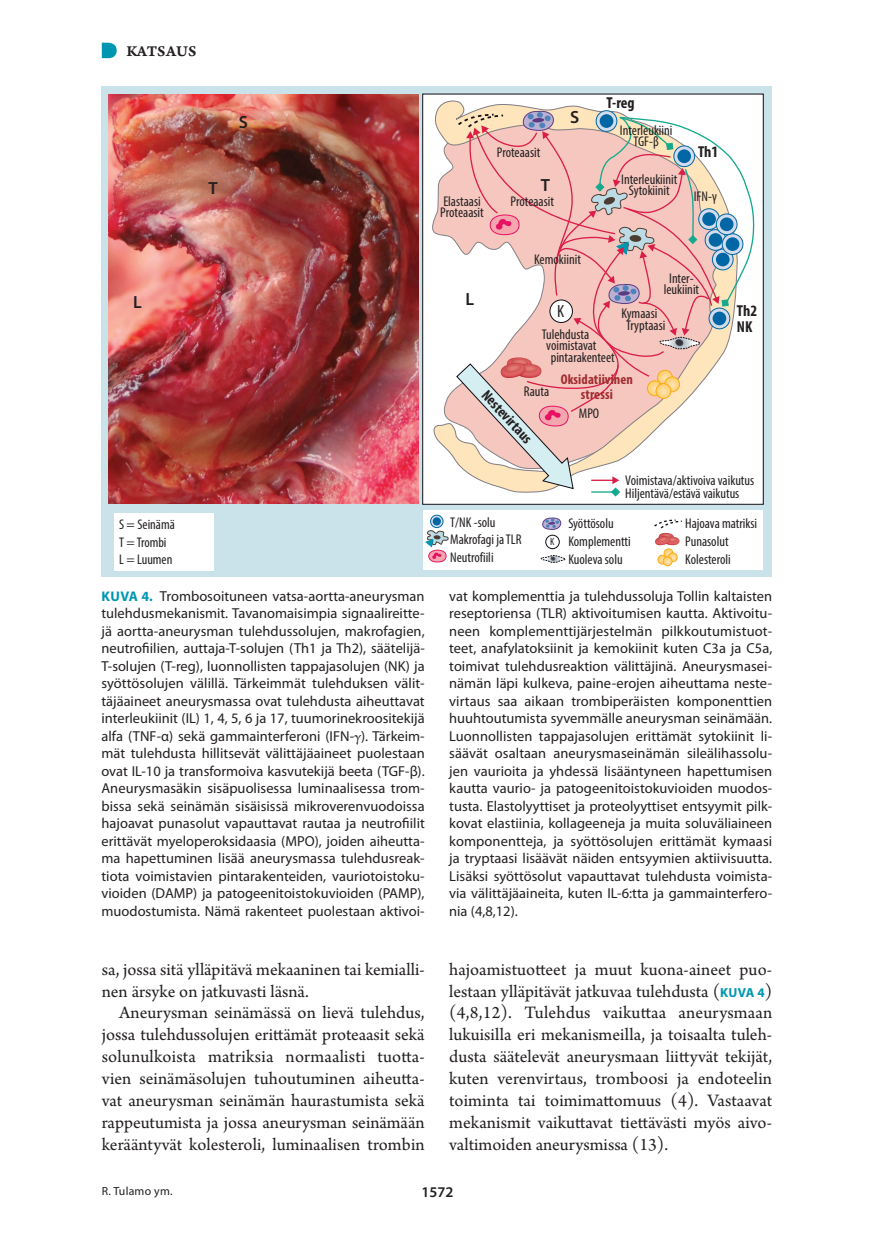
<style>
.page{position:relative;width:874px;height:1241px;background:#fff}
.page>*{position:absolute;margin:0;border:0;box-sizing:border-box;transform-origin:0 0}
.l_ei_sis{font:18.38px/21.9px "Arno Pro";color:#231f20;text-align:justify}
.t1{font:600 17.68px "Myriad Pro";color:#231f20}
.t2{font:condensed 17.68px "Myriad Pro";color:#231f20}
.t3{font:700 condensed 15.92px/15.9px "Myriad Pro";color:#231f20}
.vinj{font:15.75px "Arno Pro Smbd Caption";letter-spacing:.005em;color:#231f20}
.t4{font:700 condensed 15.05px "Myriad Pro";color:#231f20}
.t5{font:600 14.88px "Myriad Pro";color:#231f20}
.kt{font:14.35px/17.5px "Myriad Pro";color:#231f20;text-align:justify}
.t6{font:condensed 14.17px/17.7px "Myriad Pro";color:#231f20;text-align:center}
.t7{font:700 condensed 14.17px "Myriad Pro";letter-spacing:.01em;color:#a12c31}
.lp{font:condensed 14px "Myriad Pro";color:#231f20}
.Ala{font:11.9px "Myriad Pro";letter-spacing:.02em;color:#231f20}
.t8{font:condensed 10.5px "Myriad Pro";color:#231f20}
.s1{font-weight:700;font-size:14px;color:#0096b1}
.s2{font-family:"Arno Pro"}
.s3{font-family:"Myriad Pro";font-weight:700;font-size:13.12px;color:#0096b1}
</style>
<div class="page">
<svg style="left:102px;top:43px;width:15px;height:15px"></svg>
<div style="left:101px;top:86px;width:670px;height:491px;background:#cae2ea"></div>
<div style="left:422px;top:94px;width:340px;height:410px;background:#fff"></div>
<div style="left:423px;top:510px;width:339px;height:60px;background:#fff"></div>
<svg style="left:432px;top:100px;width:153px;height:361px"></svg>
<svg style="left:540px;top:555px;width:26px;height:8px"></svg>
<svg style="left:542px;top:517px;width:20px;height:13px"></svg>
<div style="left:545px;top:534px;width:14px;height:15px;border:1px solid #0e0c14;border-radius:50%"></div>
<svg style="left:428px;top:550px;width:18px;height:12px"></svg>
<div style="left:428px;top:549px;width:18px;height:13px;border:1px solid #e81264;border-radius:50%"></div>
<svg style="left:430px;top:515px;width:13px;height:12px"></svg>
<div style="left:430px;top:514px;width:13px;height:14px;border:1px solid #0166a4;border-radius:50%"></div>
<div style="left:432px;top:517px;width:8px;height:8px;background:#0166a4;border-radius:50%"></div>
<svg style="left:425px;top:530px;width:24px;height:29px"></svg>
<div style="left:662px;top:556px;width:10px;height:10px;border:1px solid #f8ac1a;border-radius:50%"></div>
<svg style="left:654px;top:519px;width:28px;height:46px"></svg>
<svg style="left:455px;top:108px;width:300px;height:389px"></svg>
<img style="left:108px;top:94px;width:310px;height:409px">
<div style="left:114px;top:513px;width:100px;height:57px;background:#fff"></div>
<p class="vinj" style="left:126px;top:41px;width:71px">KATSAUS</p>
<p class="t1" style="left:208px;top:177px;width:11px">T</p>
<p class="t1" style="left:239px;top:111px;width:11px">S</p>
<p class="t1" style="left:133px;top:290px;width:10px">L</p>
<p class="lp" style="left:119px;top:516px;width:57px">S = Seinämä</p>
<p class="lp" style="left:119px;top:533px;width:49px">T = Trombi</p>
<p class="lp" style="left:119px;top:551px;width:55px">L = Luumen</p>
<p class="t6" style="left:496px;top:143px;width:45px">Proteaasit</p>
<p class="t1" style="left:540px;top:174px;width:11px">T</p>
<p class="t6" style="left:443px;top:192px;width:39px">Elastaasi</p>
<p class="t6" style="left:510px;top:192px;width:45px">Proteaasit</p>
<p class="t6" style="left:440px;top:203px;width:45px">Proteaasit</p>
<p class="t1" style="left:570px;top:106px;width:11px">S</p>
<p class="t6" style="left:534px;top:250px;width:48px">Kemokiinit</p>
<p class="t3" style="left:606px;top:94px;width:30px">T-reg</p>
<p class="t6" style="left:619px;top:124px;width:54px;line-height:11.4px">Interleukiini<br>TGF-β</p>
<p class="t6" style="left:621px;top:173px;width:58px;line-height:11.4px">Interleukiinit<br>Sytokiinit</p>
<p class="t3" style="left:697px;top:144px;width:22px">Th1</p>
<p class="t6" style="left:693px;top:187px;width:24px">IFN-γ</p>
<p class="t1" style="left:465px;top:288px;width:10px">L</p>
<p class="t6" style="left:663px;top:272px;width:37px;line-height:11.4px">Inter&shy;leukiinit</p>
<p class="t6" style="left:621px;top:307px;width:45px;line-height:12.4px">Kymaasi<br>Tryptaasi</p>
<p class="t2" style="left:557px;top:300px;width:9px">K</p>
<p class="t6" style="left:541px;top:325px;width:49px">Tulehdusta</p>
<p class="t6" style="left:546px;top:336px;width:52px">voimistavat</p>
<p class="t6" style="left:550px;top:348px;width:66px">pintarakenteet</p>
<p class="t7" style="left:560px;top:371px;width:74px">Oksidatiivinen</p>
<p class="t6" style="left:523px;top:382px;width:27px">Rauta</p>
<p class="t4" style="left:491px;top:386px;width:68px;rotate:47deg">Nestevirtaus</p>
<p class="t7" style="left:580px;top:385px;width:33px">stressi</p>
<p class="t6" style="left:578px;top:404px;width:22px">MPO</p>
<p class="t3" style="left:736px;top:302px;width:22px">Th2<br>NK</p>
<p class="t6" style="left:625px;top:473px;width:130px;line-height:13px;text-align:left">Voimistava/aktivoiva vaikutus<br>Hiljentävä/estävä vaikutus</p>
<p class="t6" style="left:450px;top:513px;width:73px;text-align:left">T/NK -solu<br>Makrofagi ja TLR<br>Neutrofiili</p>
<p class="t6" style="left:568px;top:514px;width:64px;text-align:left">Syöttösolu<br>Komplementti<br>Kuoleva solu</p>
<p class="t6" style="left:684px;top:514px;width:73px;text-align:left">Hajoava matriksi<br>Punasolut<br>Kolesteroli</p>
<p class="t8" style="left:550px;top:535px;width:6px">K</p>
<p class="kt" style="left:101px;top:586px;width:325px"><span class="s1">KUVA 4.</span> Trombosoituneen vatsa-aortta-aneurysman tulehdusmekanismit. Tavanomaisimpia signaalireitte‑ jä aortta-aneurysman tulehdussolujen, makrofagien, neutrofiilien, auttaja-T-solujen (Th1 ja Th2), säätelijä-T-solujen (T-reg), luonnollisten tappajasolujen (NK) ja syöttösolujen välillä. Tärkeimmät tulehduksen välit‑ täjäaineet aneurysmassa ovat tulehdusta aiheuttavat interleukiinit (IL) 1, 4, 5, 6 ja 17, tuumorinekroositekijä alfa (TNF-α) sekä gammainterferoni (IFN-<span class="s2">γ</span>). Tärkeim‑ mät tulehdusta hillitsevät välittäjäaineet puolestaan ovat IL-10 ja transformoiva kasvutekijä beeta (TGF-β).<br>Aneurysmasäkin sisäpuolisessa luminaalisessa trom‑ bissa sekä seinämän sisäisissä mikroverenvuodoissa hajoavat punasolut vapauttavat rautaa ja neutrofiilit erittävät myeloperoksidaasia (MPO), joiden aiheutta‑ ma hapettuminen lisää aneurysmassa tulehdusreak‑ tiota voimistavien pintarakenteiden, vauriotoistoku‑ vioiden (DAMP) ja patogeenitoistokuvioiden (PAMP), muodostumista. Nämä rakenteet puolestaan aktivoi‑</p>
<p class="kt" style="left:449px;top:586px;width:324px">vat komplementtia ja tulehdussoluja Tollin kaltaisten reseptoriensa (TLR) aktivoitumisen kautta. Aktivoitu‑ neen komplementtijärjestelmän pilkkoutumistuot‑ teet, anafylatoksiinit ja kemokiinit kuten C3a ja C5a, toimivat tulehdusreaktion välittäjinä. Aneurysmasei‑ nämän läpi kulkeva, paine-erojen aiheuttama neste‑ virtaus saa aikaan trombiperäisten komponenttien huuhtoutumista syvemmälle aneurysman seinämään.<br>Luonnollisten tappajasolujen erittämät sytokiinit li‑ säävät osaltaan aneurysmaseinämän sileälihassolu‑ jen vaurioita ja yhdessä lisääntyneen hapettumisen kautta vaurio- ja patogeenitoistokuvioiden muodos‑ tusta. Elastolyyttiset ja proteolyyttiset entsyymit pilk‑ kovat elastiinia, kollageeneja ja muita soluväliaineen komponentteja, ja syöttösolujen erittämät kymaasi ja tryptaasi lisäävät näiden entsyymien aktiivisuutta.<br>Lisäksi syöttösolut vapauttavat tulehdusta voimista‑ via välittäjäaineita, kuten IL-6:tta ja gammainterfero‑ nia (4,8,12).</p>
<p class="l_ei_sis" style="left:102px;top:959px;width:324px">sa, jossa sitä ylläpitävä mekaaninen tai kemialli&shy;nen ärsyke on jatkuvasti läsnä.</p>
<p class="l_ei_sis" style="left:102px;top:1002px;width:324px;text-indent:17px">Aneurysman seinämässä on lievä tulehdus, jossa tulehdussolujen erittämät proteaasit sekä solunulkoista matriksia normaalisti tuotta&shy;vien seinämäsolujen tuhoutuminen aiheutta&shy;vat aneurysman seinämän haurastumista sekä rappeutumista ja jossa aneurysman seinämään kerääntyvät kolesteroli, luminaalisen trombin</p>
<p class="l_ei_sis" style="left:449px;top:959px;width:324px">hajoamistuotteet ja muut kuona-aineet puo&shy;lestaan ylläpitävät jatkuvaa tulehdusta (<span class="s3">KUVA 4</span>) (4,8,12). Tulehdus vaikuttaa aneurysmaan lukuisilla eri mekanismeilla, ja toisaalta tuleh&shy;dusta säätelevät aneurysmaan liittyvät tekijät, kuten verenvirtaus, tromboosi ja endoteelin toiminta tai toimimattomuus (4). Vastaavat mekanismit vaikuttavat tiettävästi myös aivo&shy;valtimoiden aneurysmissa (13).</p>
<p class="Ala" style="left:102px;top:1183px;width:72px">R. Tulamo ym.</p>
<p class="t5" style="left:421px;top:1182px;width:33px">1572</p>
</div>
